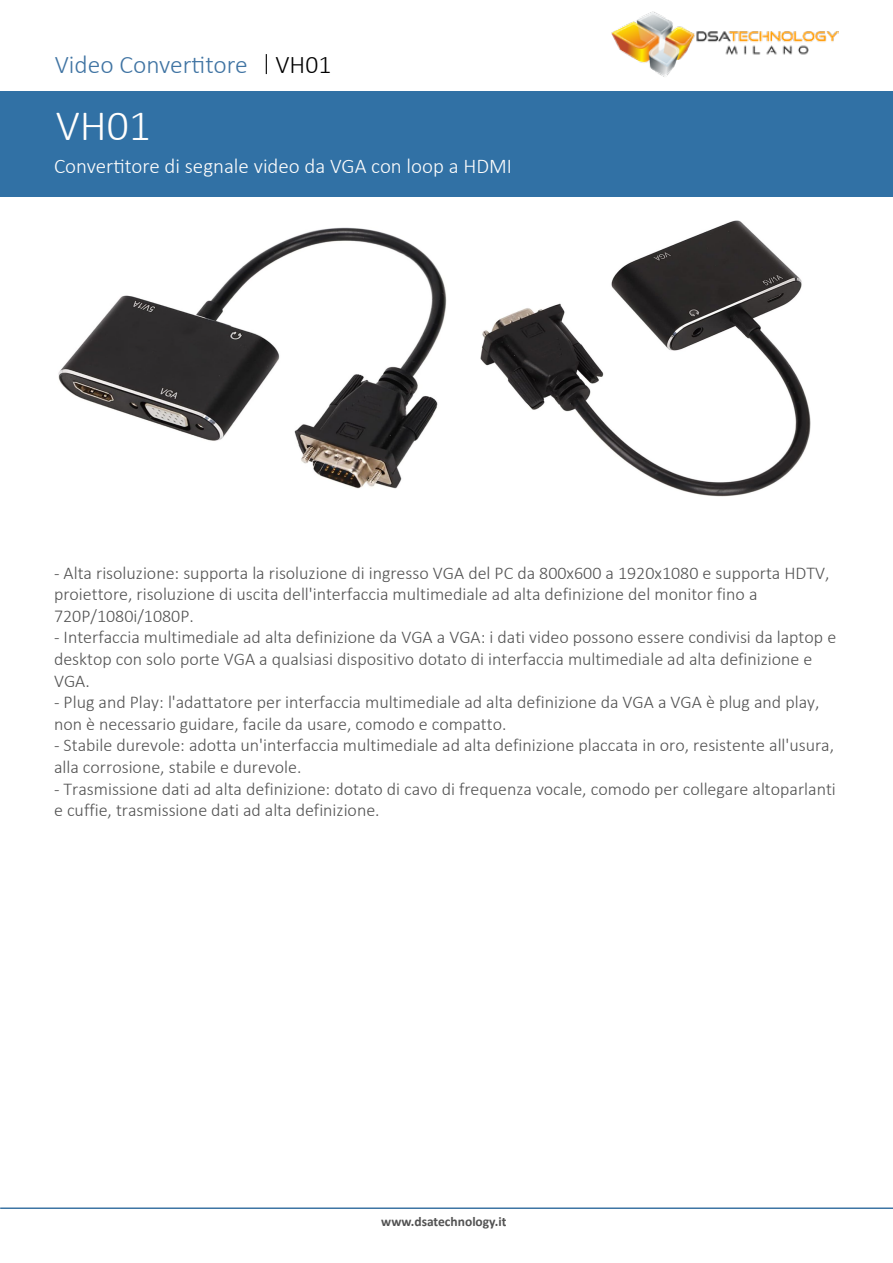
<style>
.page{position:relative;width:893px;height:1263px;background:#fff}
.page>*{position:absolute;margin:0;border:0;box-sizing:border-box;transform-origin:0 0}
.t1{font:300 43.5px "Calibri";color:#fffefd}
.t2{font:300 25.5px "Calibri";color:#4074a3}
.t3{font:300 21px "Calibri";color:#fffefd}
.t4{font:300 18px/21.6px "Calibri";color:#525252}
.t5{font:700 13.5px "Calibri";color:#525252}
.s1{color:#000}
</style>
<div class="page">
<div style="left:0;top:91px;width:893px;height:105px;background:#3171a5"></div>
<svg style="left:266px;top:54px;width:1px;height:20px"></svg>
<hr style="left:0;top:1207px;width:893px;height:2px;background:#3d75a4">
<img style="left:611px;top:11px;width:228px;height:66px">
<img style="left:58px;top:227px;width:389px;height:262px">
<img style="left:481px;top:220px;width:329px;height:276px">
<h2 class="t2" style="left:55px;top:49px;width:278px">Video Convertitore <span class="s1">VH01</span></h2>
<h1 class="t1" style="left:56px;top:99px;width:97px">VH01</h1>
<p class="t3" style="left:54px;top:153px;width:459px">Convertitore di segnale video da VGA con loop a HDMI</p>
<p class="t4" style="left:54px;top:563px;width:777px">- Alta risoluzione: supporta la risoluzione di ingresso VGA del PC da 800x600 a 1920x1080 e supporta HDTV, proiettore, risoluzione di uscita dell'interfaccia multimediale ad alta definizione del monitor fino a<br>720P/1080i/1080P.</p>
<p class="t4" style="left:54px;top:628px;width:784px">- Interfaccia multimediale ad alta definizione da VGA a VGA: i dati video possono essere condivisi da laptop e desktop con solo porte VGA a qualsiasi dispositivo dotato di interfaccia multimediale ad alta definizione e<br>VGA.</p>
<p class="t4" style="left:54px;top:693px;width:767px">- Plug and Play: l'adattatore per interfaccia multimediale ad alta definizione da VGA a VGA è plug and play, non è necessario guidare, facile da usare, comodo e compatto.</p>
<p class="t4" style="left:54px;top:736px;width:781px">- Stabile durevole: adotta un'interfaccia multimediale ad alta definizione placcata in oro, resistente all'usura, alla corrosione, stabile e durevole.</p>
<p class="t4" style="left:54px;top:779px;width:783px">- Trasmissione dati ad alta definizione: dotato di cavo di frequenza vocale, comodo per collegare altoparlanti e cuffie, trasmissione dati ad alta definizione.</p>
<p class="t5" style="left:381px;top:1211px;width:127px">www.dsatechnology.it</p>
</div>
